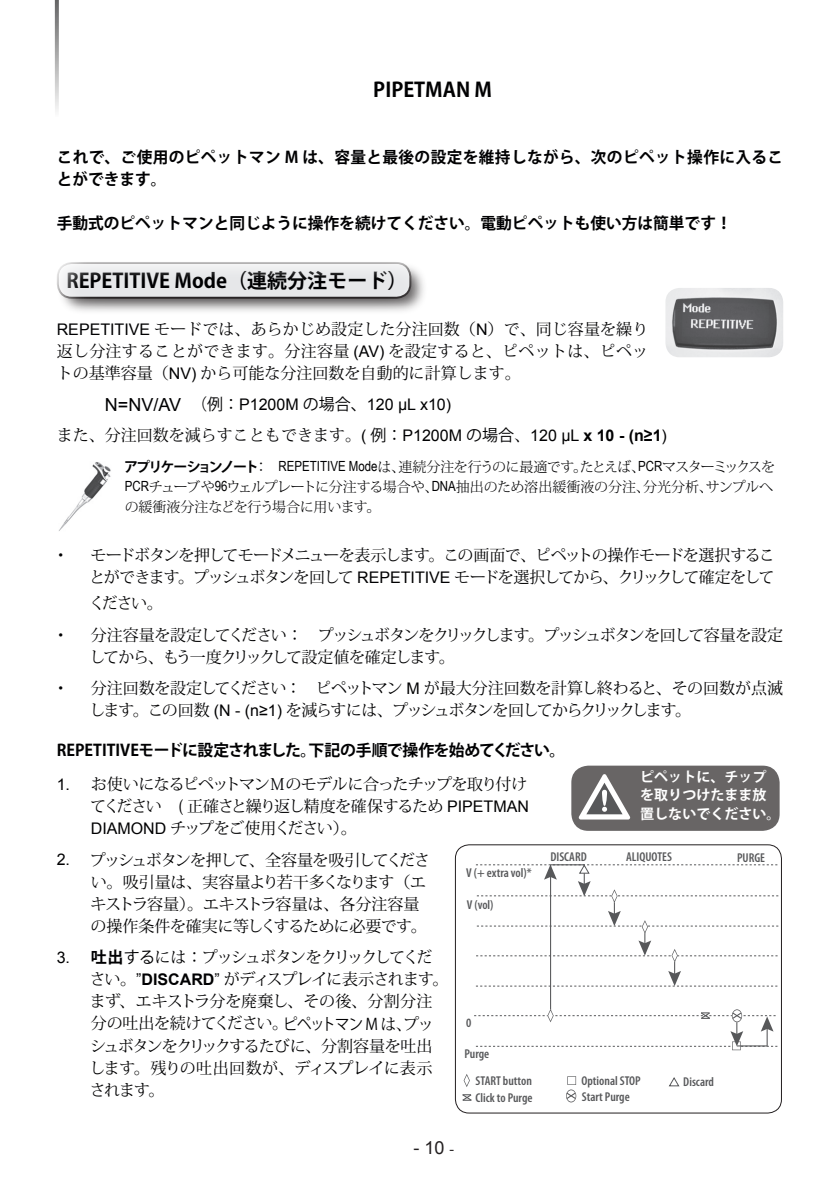
<style>
.page{position:relative;width:840px;height:1191px;background:#fff}
.page>*{position:absolute;margin:0;border:0;box-sizing:border-box;transform-origin:0 0}
.t1{font:700 20px "Koz Go Pro";color:#000002}
.t2{font:18px "Arial";color:#231f20}
.t3{font:16px/22px "Koz Min Pro";letter-spacing:-.06em;color:#000002;text-align:justify}
.t4{font:16px/22px "Koz Min Pro";letter-spacing:-.09em;color:#000002}
.t5{font:16px/22px "Koz Min Pro";letter-spacing:-.04em;color:#000002}
.t6{font:700 16px/22px "Koz Go Pro";letter-spacing:.025em;color:#000002}
.t7{font:16px "Koz Min Pro";color:#000002}
.t8{font:700 16px "Koz Go Pro";color:#000002}
.t9{font:700 16px "Koz Go Pro";letter-spacing:-.03em;color:#000002}
.t10{font:16px "Arial";color:#000002}
.t11{font:300 14px/20px "Koz Min Pro";letter-spacing:-.04em;color:#000002}
.t12{font:700 14px/18px "Koz Go Pro";color:#fff}
.t13{font:600 condensed 12.8px "Myriad Pro";color:#57585a}
.s1{font-family:"Arial"}
.s2{font-family:"Koz Min Pro"}
.s3{font-size:18px}
.s4{font-family:"Koz Go Pro"}
.s5{font-family:"Arial";font-weight:700}
.s6{font-family:"Koz Go Pro";font-weight:700}
.s7{font-family:"Arial Narrow";font-weight:400}
.s8{font-size:14px}
</style>
<div class="page">
<svg style="left:55px;top:0;width:4px;height:111px"></svg>
<div style="left:55px;top:260px;width:374px;height:56px;background:#231f20;opacity:.75"></div>
<div style="left:58px;top:263px;width:352px;height:35px;background:#e6e7e9;border-radius:14px"></div>
<div style="left:57px;top:262px;width:354px;height:37px;border:2px solid #231f20;border-radius:14px"></div>
<hr style="left:549px;top:864px;width:2px;height:146px;background:#57585a">
<svg style="left:463px;top:1074px;width:6px;height:13px"></svg>
<svg style="left:566px;top:1076px;width:10px;height:26px"></svg>
<hr style="left:613px;top:894px;width:1px;height:30px;background:#57585a">
<svg style="left:476px;top:911px;width:303px;height:75px"></svg>
<svg style="left:474px;top:1009px;width:304px;height:41px"></svg>
<svg style="left:462px;top:1094px;width:10px;height:7px"></svg>
<svg style="left:475px;top:864px;width:304px;height:38px"></svg>
<svg style="left:668px;top:1077px;width:11px;height:10px"></svg>
<div style="left:455px;top:844px;width:326px;height:269px;border:1px solid #231f20;border-radius:14px"></div>
<img style="left:59px;top:462px;width:52px;height:69px">
<img style="left:665px;top:288px;width:117px;height:69px">
<div style="left:571px;top:765px;width:208px;height:66px;background:#686565;border-radius:17px"></div>
<svg style="left:578px;top:774px;width:51px;height:45px"></svg>
<p class="t1" style="left:373px;top:76px;width:120px">PIPETMAN M</p>
<p class="t6" style="left:57px;top:147px;width:727px">これで、ご使用のピペットマン M は、容量と最後の設定を維持しながら、次のピペット操作に入ることができます。</p>
<p class="t8" style="left:57px;top:213px;width:676px">手動式のピペットマンと同じように操作を続けてください。電動ピペットも使い方は簡単です！</p>
<p class="t1" style="left:66px;top:268px;width:342px">REPETITIVE Mode（連続分注モード）</p>
<p class="t3" style="left:57px;top:318px;width:592px"><span class="s1">REPETITIVE</span> モードでは、あらかじめ設定した分注回数（<span class="s1">N</span>）で、同じ容量を繰り返し分注することができます。分注容量 <span class="s1">(AV)</span> を設定すると、ピペットは、ピペットの基準容量（<span class="s1">NV)</span> から可能な分注回数を自動的に計算します。</p>
<p class="t10" style="left:57px;top:394px;width:396px"><span class="s2">　　</span> <span class="s3">N=NV/AV</span> <span class="s4">（例：</span>P1200M <span class="s4">の場合、</span>120 μL x10)</p>
<p class="t7" style="left:57px;top:424px;width:611px">また、分注回数を減らすこともできます。<span class="s1">(</span> <span class="s4">例：</span><span class="s1">P1200M</span> <span class="s4">の場合</span>、<span class="s1">120 μL</span> <span class="s5">x 10 - (n≥1</span><span class="s1">)</span></p>
<p class="t11" style="left:124px;top:456px;width:652px"><span class="s6">アプリケーションノート</span>：　<span class="s7">REPETITIVE Mode</span>は、連続分注を行うのに最適です。たとえば、<span class="s7">PCR</span>マスターミックスを<br><span class="s7">PCR</span>チューブや<span class="s7">96</span>ウェルプレートに分注する場合や、<span class="s7">DNA</span>抽出のため溶出緩衝液の分注、分光分析、サンプルへの緩衝液分注などを行う場合に用います。</p>
<p class="t3" style="left:53px;top:543px;width:17px">・</p>
<p class="t4" style="left:89px;top:543px;width:687px">モードボタンを押してモードメニューを表示します。この画面で、ピペットの操作モードを選択することができます。プッシュボタンを回して <span class="s1">REPETITIVE</span> モードを選択してから、クリックして確定をして</p>
<p class="t3" style="left:89px;top:591px;width:75px">ください。</p>
<p class="t3" style="left:53px;top:623px;width:17px">・</p>
<p class="t4" style="left:89px;top:623px;width:695px">分注容量を設定してください：　プッシュボタンをクリックします。プッシュボタンを回して容量を設定してから、もう一度クリックして設定値を確定します。</p>
<p class="t3" style="left:53px;top:677px;width:18px">・</p>
<p class="t3" style="left:89px;top:677px;width:695px">分注回数を設定してください：　ピペットマン <span class="s1">M</span> が最大分注回数を計算し終わると、その回数が点滅します。この回数 <span class="s1">(N - (n≥1)</span> を減らすには、プッシュボタンを回してからクリックします。</p>
<p class="t9" style="left:57px;top:740px;width:509px">REPETITIVEモードに設定されました。下記の手順で操作を始めてください。</p>
<p class="t3" style="left:90px;top:772px;width:440px;text-indent:-33px"><span class="s1">1.</span> お使いになるピペットマンＭのモデルに合ったチップを取り付けてください　( 正確さと繰り返し精度を確保するため <span class="s1">PIPETMAN DIAMOND</span> チップをご使用ください）。</p>
<p class="t5" style="left:90px;top:848px;width:341px;text-indent:-34px"><span class="s1">2.</span> プッシュボタンを押して、全容量を吸引してください。吸引量は、実容量より若干多くなります（エキストラ容量）。エキストラ容量は、各分注容量の操作条件を確実に等しくするために必要です。</p>
<p class="t3" style="left:89px;top:946px;width:360px;text-align:left;text-indent:-33px"><span class="s1">3.</span> <span class="s6">吐出</span><span class="s4">する</span>には：プッシュボタンをクリックしてください。<span class="s1">”</span><span class="s5">DISCARD</span><span class="s1">”</span> がディスプレイに表示されます。まず、エキストラ分を廃棄し、その後、分割分注分の吐出を続けてください。<span class="s4">ピペットマン M</span> は、プッシュボタンをクリックするたびに、分割容量を吐出します。残りの吐出回数が、ディスプレイに表示されます。</p>
<p class="t12" style="left:640px;top:769px;width:141px">ピペットに、チップを取りつけたまま放置しないでください。</p>
<p class="t13" style="left:550px;top:849px;width:38px">DISCARD</p>
<p class="t13" style="left:626px;top:849px;width:47px">ALIQUOTES</p>
<p class="t13" style="left:736px;top:849px;width:30px">PURGE</p>
<p class="t13" style="left:466px;top:864px;width:67px">V (+ extra vol)*</p>
<p class="t13" style="left:466px;top:897px;width:28px">V (vol)</p>
<p class="t13" style="left:466px;top:1015px;width:7px">0</p>
<p class="t13" style="left:464px;top:1046px;width:26px">Purge</p>
<p class="t13" style="left:475px;top:1073px;width:58px">START button</p>
<p class="t13" style="left:581px;top:1073px;width:61px">Optional STOP</p>
<p class="t13" style="left:683px;top:1073px;width:32px">Discard</p>
<p class="t13" style="left:581px;top:1088px;width:49px">Start Purge</p>
<p class="t13" style="left:475px;top:1089px;width:58px">Click to Purge</p>
<p class="t2" style="left:413px;top:1135px;width:42px">- 10 <span class="s8">-</span></p>
</div>
